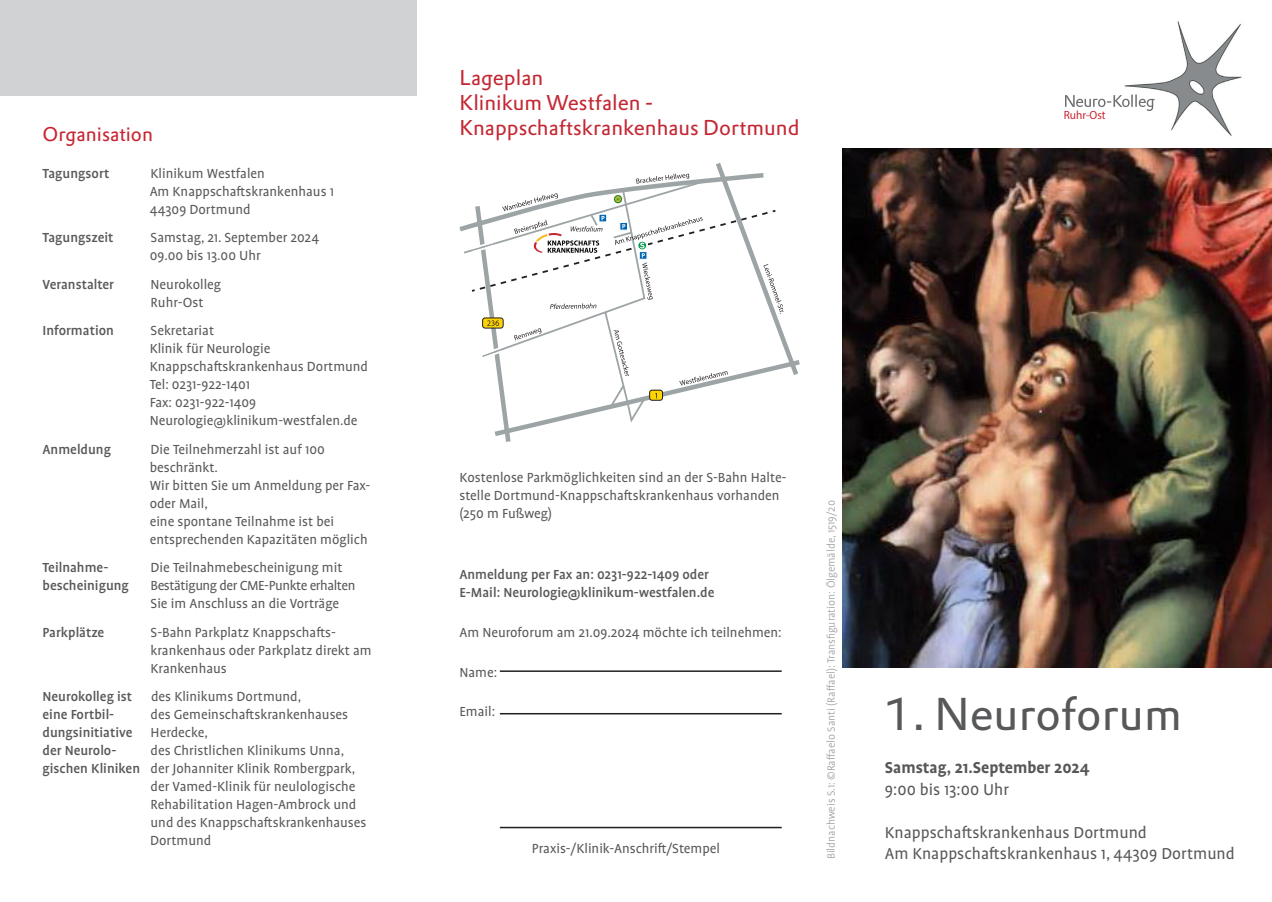
<style>
.page{position:relative;width:1272px;height:902px;background:#fff}
.page>*{position:absolute;margin:0;border:0;box-sizing:border-box;transform-origin:0 0}
.t1{font:45px "DTL Prokyon TOT";color:#57585a}
.t2{font:21px "DTL Prokyon TOT";color:#c32834}
.t3{font:19.5px "DTL Prokyon TOT";color:#c82430}
.t4{font:18px "Profile Pro";color:#57585a}
.t5{font:700 18px "Profile Pro";color:#57585a}
.t6{font:15px/18px "Profile Pro";color:#57585a}
.t7{font:500 15px "Profile Pro";color:#57585a}
.t8{font:15px/18px "Profile Pro";letter-spacing:-.03em;color:#57585a}
.t9{font:300 12px "Profile Pro";color:#9d9fa2}
.t10{font:11.85px "Myriad Pro";color:#c82430;scale:.95 1}
.s1{font-weight:500}
</style>
<div class="page">
<div style="left:0;top:0;width:417px;height:96px;background:#d1d2d4"></div>
<img style="left:1047px;top:21px;width:218px;height:128px">
<img style="left:1064px;top:94px;width:90px;height:17px">
<div style="left:1062px;top:111px;width:106px;height:13px;background:#fff"></div>
<img style="left:842px;top:149px;width:429px;height:519px">
<svg style="left:459px;top:163px;width:340px;height:279px"></svg>
<svg style="left:462px;top:174px;width:321px;height:251px"></svg>
<hr style="left:500px;top:713px;width:281px;height:1px;background:#231f20">
<hr style="left:500px;top:670px;width:281px;height:1px;background:#231f20">
<hr style="left:500px;top:826px;width:281px;height:2px;background:#231f20">
<p class="t3" style="left:43px;top:122px;width:112px">Organisation</p>
<p class="t7" style="left:43px;top:164px;width:68px">Tagungsort</p>
<p class="t6" style="left:151px;top:164px;width:116px">Klinikum Westfalen</p>
<p class="t6" style="left:150px;top:182px;width:186px">Am Knappschaftskrankenhaus 1</p>
<p class="t6" style="left:150px;top:200px;width:102px">44309 Dortmund</p>
<p class="t7" style="left:43px;top:229px;width:73px">Tagungszeit</p>
<p class="t6" style="left:151px;top:229px;width:170px">Samstag, 21. September 2024</p>
<p class="t6" style="left:150px;top:247px;width:113px">09.00 bis 13.00 Uhr</p>
<p class="t7" style="left:43px;top:275px;width:73px">Veranstalter</p>
<p class="t6" style="left:151px;top:275px;width:72px">Neurokolleg</p>
<p class="t6" style="left:151px;top:293px;width:54px">Ruhr-Ost</p>
<p class="t7" style="left:43px;top:322px;width:73px">Information</p>
<p class="t6" style="left:151px;top:322px;width:65px">Sekretariat</p>
<p class="t6" style="left:150px;top:340px;width:122px">Klinik für Neurologie</p>
<p class="t6" style="left:150px;top:358px;width:220px">Knappschaftskrankenhaus Dortmund</p>
<p class="t6" style="left:150px;top:376px;width:102px">Tel: 0231-922-1401</p>
<p class="t6" style="left:150px;top:394px;width:108px">Fax: 0231-922-1409</p>
<p class="t6" style="left:150px;top:412px;width:209px">Neurologie@klinikum-westfalen.de</p>
<p class="t7" style="left:43px;top:440px;width:70px">Anmeldung</p>
<p class="t6" style="left:151px;top:440px;width:176px">Die Teilnehmerzahl ist auf 100</p>
<p class="t6" style="left:150px;top:458px;width:70px">beschränkt.</p>
<p class="t6" style="left:150px;top:476px;width:222px">Wir bitten Sie um Anmeldung per Fax&shy;oder Mail,</p>
<p class="t6" style="left:150px;top:512px;width:186px">eine spontane Teilnahme ist bei</p>
<p class="t6" style="left:150px;top:530px;width:219px">entsprechenden Kapazitäten möglich</p>
<p class="t7" style="left:43px;top:559px;width:67px">Teilnahme-</p>
<p class="t6" style="left:151px;top:559px;width:193px">Die Teilnahmebescheinigung mit</p>
<p class="t7" style="left:43px;top:577px;width:88px">bescheinigung</p>
<p class="t8" style="left:151px;top:577px;width:206px">Bestätigung der CME-Punkte erhalten<br>Sie im Anschluss an die Vorträge</p>
<p class="t7" style="left:43px;top:623px;width:63px">Parkplätze</p>
<p class="t6" style="left:151px;top:623px;width:222px">S-Bahn Parkplatz Knappschafts&shy;krankenhaus oder Parkplatz direkt am</p>
<p class="t6" style="left:151px;top:659px;width:78px">Krankenhaus</p>
<p class="t7" style="left:43px;top:688px;width:91px">Neurokolleg ist</p>
<p class="t6" style="left:151px;top:688px;width:151px">des Klinikums Dortmund,</p>
<p class="t7" style="left:43px;top:706px;width:73px">eine Fortbil-</p>
<p class="t6" style="left:43px;top:706px;width:307px;text-indent:108px">des Gemeinschaftskrankenhauses <span class="s1">dungsinitiative</span> Herdecke,</p>
<p class="t7" style="left:43px;top:742px;width:75px">der Neurolo-</p>
<p class="t6" style="left:151px;top:742px;width:195px">des Christlichen Klinikums Unna,</p>
<p class="t6" style="left:151px;top:760px;width:207px;text-align:justify;text-indent:-108px"><span class="s1">gischen Kliniken</span> der Johanniter Klinik Rombergpark, der Vamed-Klinik für neulologische Rehabilitation Hagen-Ambrock und</p>
<p class="t6" style="left:151px;top:814px;width:217px">und des Knappschaftskrankenhauses</p>
<p class="t6" style="left:150px;top:832px;width:63px">Dortmund</p>
<p class="t2" style="left:459px;top:64px;width:85px">Lageplan</p>
<p class="t2" style="left:459px;top:89px;width:196px">Klinikum Westfalen -</p>
<p class="t2" style="left:459px;top:114px;width:341px">Knappschaftskrankenhaus Dortmund</p>
<p class="t10" style="left:1063px;top:108px;width:46px">Ruhr-Ost</p>
<p class="t6" style="left:459px;top:469px;width:328px">Kostenlose Parkmöglichkeiten sind an der S-Bahn Halte&shy;stelle Dortmund-Knappschaftskrankenhaus vorhanden (250 m Fußweg)</p>
<p class="t7" style="left:459px;top:566px;width:251px">Anmeldung per Fax an: 0231-922-1409 oder</p>
<p class="t7" style="left:459px;top:584px;width:256px">E-Mail: Neurologie@klinikum-westfalen.de</p>
<p class="t6" style="left:459px;top:624px;width:324px">Am Neuroforum am 21.09.2024 möchte ich teilnehmen:</p>
<p class="t6" style="left:459px;top:663px;width:39px">Name:</p>
<p class="t6" style="left:459px;top:703px;width:37px">Email:</p>
<p class="t6" style="left:532px;top:840px;width:190px">Praxis-/Klinik-Anschrift/Stempel</p>
<p class="t9" style="left:824px;top:859px;width:360px;rotate:-90deg">Bildnachweis S.1: ©Raffaelo Santi (Raffael): Transfiguration: Ölgemälde, 1519/20</p>
<p class="t1" style="left:884px;top:685px;width:298px">1. Neuroforum</p>
<p class="t5" style="left:884px;top:756px;width:206px">Samstag, 21.September 2024</p>
<p class="t4" style="left:884px;top:779px;width:126px">9:00 bis 13:00 Uhr</p>
<p class="t4" style="left:884px;top:822px;width:263px">Knappschaftskrankenhaus Dortmund</p>
<p class="t4" style="left:884px;top:843px;width:351px">Am Knappschaftskrankenhaus 1, 44309 Dortmund</p>
</div>
